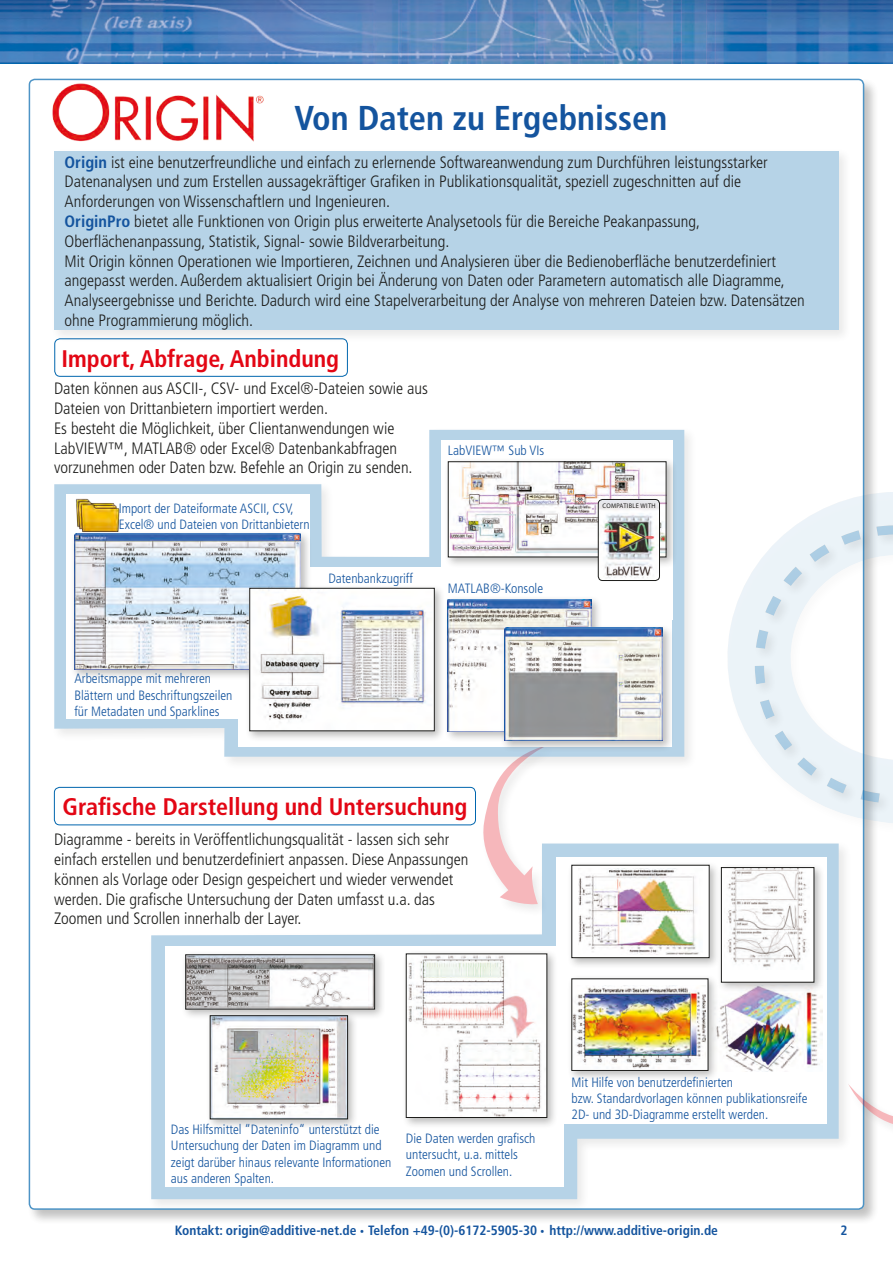
<style>
.page{position:relative;width:893px;height:1263px;background:#fff}
.page>*{position:absolute;margin:0;border:0;box-sizing:border-box;transform-origin:0 0}
.t1{font:700 condensed 34.5px "Frutiger";color:#14549e}
.t2{font:700 condensed 24px "Frutiger";color:#e30614}
.t3{font:300 condensed 16.5px/19.8px "Frutiger";color:#1d1d1b}
.t4{font:300 condensed 13.5px/16.2px "Frutiger";color:#14549e}
.t5{font:700 condensed 13.5px "Frutiger";color:#14549e}
.t6{font:6.75px "Myriad Pro";letter-spacing:.05em;color:#1d1d1b;scale:.95 1}
.s1{font-weight:700;color:#14549e}
.s2{font-family:"Myriad Pro"}
</style>
<div class="page">
<div style="left:27px;top:77px;width:852px;height:1148px;background:#1d1d1b;opacity:.39"></div>
<div style="left:29px;top:79px;width:834px;height:1130px;background:#fff;border-radius:5px"></div>
<img style="left:0;top:0;width:893px;height:64px">
<svg style="left:728px;top:460px;width:165px;height:396px"></svg>
<svg style="left:731px;top:499px;width:162px;height:331px"></svg>
<div style="left:846px;top:1055px;width:47px;height:87px;background:#1d1d1b;opacity:.34"></div>
<svg style="left:852px;top:1058px;width:41px;height:73px"></svg>
<svg style="left:483px;top:770px;width:39px;height:70px"></svg>
<div style="left:54px;top:338px;width:294px;height:39px;border:1px solid #0066ae;border-radius:5px"></div>
<div style="left:51px;top:426px;width:647px;height:344px;background:#1d1d1b;opacity:.34"></div>
<svg style="left:54px;top:430px;width:630px;height:327px"></svg>
<div style="left:66px;top:494px;width:243px;height:225px;background:#fff"></div>
<div style="left:238px;top:567px;width:434px;height:180px;background:#fff"></div>
<div style="left:441px;top:441px;width:231px;height:179px;background:#fff"></div>
<div style="left:70px;top:530px;width:242px;height:150px;background:#1d1d1b;opacity:.3"></div>
<img style="left:74px;top:534px;width:227px;height:136px">
<div style="left:245px;top:584px;width:200px;height:158px;background:#1d1d1b;opacity:.3"></div>
<img style="left:251px;top:590px;width:182px;height:139px">
<div style="left:249px;top:588px;width:186px;height:143px;border:1px solid #1d1d1b"></div>
<div style="left:444px;top:457px;width:233px;height:111px;background:#1d1d1b;opacity:.3"></div>
<img style="left:450px;top:463px;width:214px;height:92px">
<div style="left:448px;top:461px;width:218px;height:96px;border:1px solid #1d1d1b"></div>
<div style="left:444px;top:595px;width:158px;height:147px;background:#1d1d1b;opacity:.3"></div>
<img style="left:448px;top:600px;width:143px;height:132px">
<div style="left:500px;top:624px;width:174px;height:128px;background:#1d1d1b;opacity:.3"></div>
<img style="left:504px;top:628px;width:159px;height:113px">
<img style="left:74px;top:498px;width:48px;height:36px">
<img style="left:598px;top:499px;width:61px;height:81px">
<div style="left:598px;top:499px;width:62px;height:82px;border:1px solid #1d1d1b;border-radius:4px"></div>
<div style="left:147px;top:840px;width:705px;height:372px;background:#1d1d1b;opacity:.34"></div>
<svg style="left:151px;top:843px;width:688px;height:356px"></svg>
<div style="left:165px;top:946px;width:398px;height:241px;background:#fff"></div>
<div style="left:557px;top:857px;width:270px;height:267px;background:#fff"></div>
<div style="left:717px;top:863px;width:108px;height:130px;background:#1d1d1b;opacity:.3"></div>
<div style="left:721px;top:867px;width:93px;height:115px;background:#fff"></div>
<img style="left:728px;top:869px;width:79px;height:98px">
<div style="left:721px;top:867px;width:93px;height:115px;border:1px solid #1d1d1b"></div>
<img style="left:719px;top:985px;width:103px;height:87px">
<div style="left:181px;top:950px;width:204px;height:70px;background:#1d1d1b;opacity:.3"></div>
<img style="left:187px;top:956px;width:186px;height:51px">
<div style="left:185px;top:954px;width:190px;height:55px;border:1px solid #1d1d1b"></div>
<div style="left:206px;top:1011px;width:152px;height:119px;background:#1d1d1b;opacity:.3"></div>
<img style="left:212px;top:1017px;width:134px;height:100px">
<div style="left:210px;top:1015px;width:138px;height:104px;border:1px solid #1d1d1b"></div>
<div style="left:402px;top:949px;width:156px;height:179px;background:#1d1d1b;opacity:.3"></div>
<img style="left:408px;top:955px;width:137px;height:161px">
<div style="left:406px;top:953px;width:141px;height:165px;border:1px solid #1d1d1b"></div>
<div style="left:567px;top:974px;width:152px;height:107px;background:#1d1d1b;opacity:.3"></div>
<div style="left:572px;top:979px;width:136px;height:91px;background:#fff"></div>
<img style="left:574px;top:985px;width:131px;height:83px">
<div style="left:572px;top:979px;width:136px;height:92px;border:1px solid #1d1d1b"></div>
<div style="left:567px;top:861px;width:153px;height:107px;background:#1d1d1b;opacity:.3"></div>
<div style="left:572px;top:865px;width:137px;height:93px;background:#fff"></div>
<img style="left:578px;top:868px;width:121px;height:87px">
<div style="left:572px;top:865px;width:137px;height:93px;border:1px solid #1d1d1b"></div>
<div style="left:54px;top:787px;width:422px;height:38px;border:1px solid #0066ae;border-radius:5px"></div>
<div style="left:50px;top:147px;width:802px;height:196px;background:#f7f7f7"></div>
<div style="left:54px;top:151px;width:785px;height:179px;background:#b6d3e7"></div>
<img style="left:50px;top:77px;width:214px;height:65px">
<h1 class="t1" style="left:294px;top:97px;width:374px">Von Daten zu Ergebnissen</h1>
<p class="t3" style="left:65px;top:152px;width:742px"><span class="s1">Origin</span> ist eine benutzerfreundliche und einfach zu erlernende Softwareanwendung zum Durchführen leistungsstarker Datenanalysen und zum Erstellen aussagekräftiger Grafiken in Publikationsqualität, speziell zugeschnitten auf die Anforderungen von Wissenschaftlern und Ingenieuren.<br><span class="s1">OriginPro</span> bietet alle Funktionen von Origin plus erweiterte Analysetools für die Bereiche Peakanpassung, Oberflächenanpassung, Statistik, Signal- sowie Bildverarbeitung.<br>Mit Origin können Operationen wie Importieren, Zeichnen und Analysieren über die Bedienoberfläche benutzerdefiniert angepasst werden. Außerdem aktualisiert Origin bei Änderung von Daten oder Parametern automatisch alle Diagramme, Analyseergebnisse und Berichte. Dadurch wird eine Stapelverarbeitung der Analyse von mehreren Dateien bzw. Datensätzen ohne Programmierung möglich.</p>
<h2 class="t2" style="left:61px;top:344px;width:279px">Import, Abfrage, Anbindung</h2>
<p class="t3" style="left:54px;top:379px;width:376px">Daten können aus ASCII-, CSV- und Excel®-Dateien sowie aus Dateien von Drittanbietern importiert werden.<br>Es besteht die Möglichkeit, über Clientanwendungen wie LabVIEW™, MATLAB® oder Excel® Datenbankabfragen vorzunehmen oder Daten bzw. Befehle an Origin zu senden.</p>
<p class="t4" style="left:119px;top:500px;width:192px">Import der Dateiformate ASCII, CSV,<br>Excel® und Dateien von Drittanbietern</p>
<p class="t4" style="left:328px;top:570px;width:86px">Datenbankzugriff</p>
<p class="t4" style="left:448px;top:443px;width:98px">LabVIEW™ Sub VIs</p>
<p class="t4" style="left:448px;top:580px;width:97px">MATLAB®-Konsole</p>
<p class="t4" style="left:74px;top:671px;width:160px">Arbeitsmappe mit mehreren<br>Blättern und Beschriftungszeilen für Metadaten und Sparklines</p>
<h2 class="t2" style="left:63px;top:792px;width:406px">Grafische Darstellung und Untersuchung</h2>
<p class="t3" style="left:54px;top:830px;width:416px">Diagramme - bereits in Veröffentlichungsqualität - lassen sich sehr einfach erstellen und benutzerdefiniert anpassen. Diese Anpassungen können als Vorlage oder Design gespeichert und wieder verwendet werden. Die grafische Untersuchung der Daten umfasst u.a. das Zoomen und Scrollen innerhalb der Layer.</p>
<p class="t6" style="left:602px;top:502px;width:58px">COMPATIBLE WITH</p>
<p class="t4" style="left:171px;top:1121px;width:222px">Das Hilfsmittel “Dateninfo“ unterstützt die Untersuchung der Daten im Diagramm und zeigt darüber hinaus relevante Informationen aus anderen Spalten.</p>
<p class="t4" style="left:406px;top:1131px;width:131px">Die Daten werden grafisch untersucht, u.a. mittels<br>Zoomen und Scrollen.</p>
<p class="t4" style="left:572px;top:1074px;width:237px">Mit Hilfe von benutzerdefinierten<br>bzw. Standardvorlagen können publikationsreife<br>2D- und 3D-Diagramme erstellt werden.</p>
<p class="t5" style="left:175px;top:1222px;width:545px">Kontakt: origin@additive-net.de <span class="s2">•</span> Telefon +49-(0)-6172-5905-30 <span class="s2">•</span> http://www.additive-origin.de</p>
<p class="t5" style="left:840px;top:1222px;width:9px">2</p>
</div>
